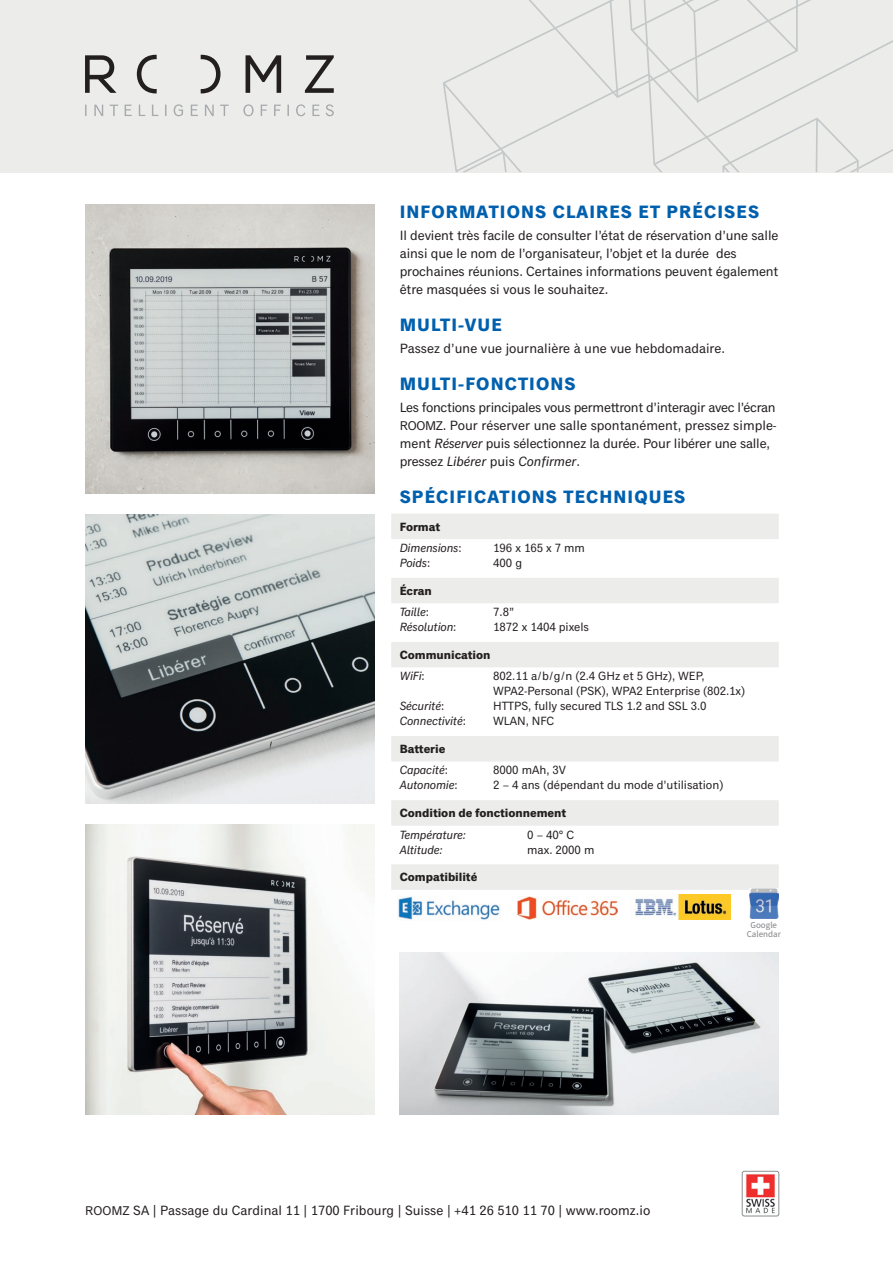
<style>
.page{position:relative;width:893px;height:1263px;background:#fff}
.page>*{position:absolute;margin:0;border:0;box-sizing:border-box;transform-origin:0 0}
.t1{font:700 18px "Classic Grotesque Std";letter-spacing:.06em;color:#0160ae}
.t2{font:13.5px/18px "Classic Grotesque Std";letter-spacing:-.01em;color:#231f20}
.t3{font:12px/15px "Classic Grotesque Std";letter-spacing:-.005em;color:#231f20}
.t4{font:italic 12px/21.5px "Classic Grotesque Std";letter-spacing:-.005em;color:#231f20}
.t5{font:700 12px/21.3px "Classic Grotesque Std";letter-spacing:-.005em;color:#231f20}
.t6{font:9px/9px "Source Sans Pro";color:#808285;text-align:center}
.s1{font-size:12.75px}
.s2{font-style:italic}
.s3{font-weight:700;font-style:normal}
.s4{font-style:normal}
.s5{font-weight:400;font-style:italic}
.s6{font-weight:400}
</style>
<div class="page">
<div style="left:0;top:0;width:893px;height:172px;background:#ecedeb"></div>
<svg style="left:443px;top:0;width:450px;height:172px"></svg>
<img style="left:85px;top:204px;width:289px;height:289px">
<img style="left:85px;top:514px;width:289px;height:290px">
<img style="left:85px;top:825px;width:289px;height:289px">
<div style="left:391px;top:514px;width:388px;height:25px;background:#ecedeb"></div>
<div style="left:391px;top:578px;width:388px;height:25px;background:#ecedeb"></div>
<div style="left:391px;top:642px;width:388px;height:25px;background:#ecedeb"></div>
<div style="left:391px;top:736px;width:388px;height:25px;background:#ecedeb"></div>
<div style="left:391px;top:800px;width:388px;height:26px;background:#ecedeb"></div>
<div style="left:391px;top:864px;width:388px;height:26px;background:#ecedeb"></div>
<svg style="left:85px;top:55px;width:32px;height:38px"></svg>
<svg style="left:137px;top:55px;width:20px;height:38px"></svg>
<svg style="left:201px;top:55px;width:20px;height:38px"></svg>
<svg style="left:246px;top:55px;width:35px;height:38px"></svg>
<svg style="left:305px;top:55px;width:29px;height:38px"></svg>
<svg style="left:85px;top:104px;width:249px;height:12px"></svg>
<img style="left:400px;top:952px;width:378px;height:162px">
<img style="left:741px;top:1170px;width:39px;height:47px">
<img style="left:635px;top:895px;width:95px;height:24px">
<img style="left:518px;top:896px;width:99px;height:23px">
<img style="left:398px;top:896px;width:102px;height:24px">
<img style="left:749px;top:889px;width:29px;height:29px">
<h1 class="t1" style="left:400px;top:201px;width:361px">INFORMATIONS CLAIRES ET PRÉCISES</h1>
<p class="t2" style="left:400px;top:227px;width:380px">Il devient très facile de consulter l’état de réservation d’une salle ainsi que le nom de l’organisateur, l’objet et la durée des prochaines réunions. Certaines informations peuvent également être masquées si vous le souhaitez.</p>
<h1 class="t1" style="left:400px;top:314px;width:104px">MULTI-VUE</h1>
<p class="t2" style="left:400px;top:340px;width:327px">Passez d’une vue journalière à une vue hebdomadaire.</p>
<h1 class="t1" style="left:400px;top:374px;width:177px">MULTI-FONCTIONS</h1>
<p class="t2" style="left:400px;top:399px;width:379px">Les fonctions principales vous permettront d’interagir avec l’écran <span class="s1">ROOMZ</span>. Pour réserver une salle spontanément, pressez simple&shy;ment <span class="s2">Réserver</span> puis sélectionnez la durée. Pour libérer une salle, pressez <span class="s2">Libérer</span> puis <span class="s2">Confirmer</span>.</p>
<h1 class="t1" style="left:400px;top:487px;width:287px">SPÉCIFICATIONS TECHNIQUES</h1>
<p class="t4" style="left:400px;top:516px;width:63px"><span class="s3">Format<br></span>Dimensions<span class="s4">:</span></p>
<p class="t3" style="left:493px;top:541px;width:93px">196 x 165 x 7 mm</p>
<p class="t4" style="left:400px;top:553px;width:32px">Poids<span class="s4">:</span></p>
<p class="t3" style="left:493px;top:556px;width:30px">400 g</p>
<p class="t4" style="left:400px;top:581px;width:34px"><span class="s3">Écran<br></span>Taille<span class="s4">:</span></p>
<p class="t3" style="left:493px;top:605px;width:22px">7.8”</p>
<p class="t4" style="left:400px;top:617px;width:58px">Résolution<span class="s4">:</span></p>
<p class="t3" style="left:493px;top:620px;width:97px">1872 x 1404 pixels</p>
<p class="t5" style="left:400px;top:645px;width:92px">Communication<br><span class="s5">WiFi</span><span class="s6">:</span></p>
<p class="t3" style="left:493px;top:669px;width:253px">802.11 a/b/g/n (2.4 GHz et 5 GHz), WEP,<br>WPA2-Personal (PSK), WPA2 Enterprise (802.1x)</p>
<p class="t4" style="left:400px;top:696px;width:46px">Sécurité<span class="s4">:</span></p>
<p class="t3" style="left:493px;top:699px;width:215px">HTTPS, fully secured TLS 1.2 and SSL 3.0</p>
<p class="t4" style="left:400px;top:711px;width:68px">Connectivité<span class="s4">:</span></p>
<p class="t3" style="left:493px;top:714px;width:63px">WLAN, NFC</p>
<p class="t5" style="left:400px;top:739px;width:50px">Batterie<br><span class="s5">Capacité</span><span class="s6">:</span></p>
<p class="t3" style="left:493px;top:763px;width:74px">8000 mAh, 3V</p>
<p class="t4" style="left:400px;top:775px;width:60px">Autonomie<span class="s4">:</span></p>
<p class="t3" style="left:493px;top:778px;width:232px">2 – 4 ans (dépendant du mode d’utilisation)</p>
<p class="t5" style="left:400px;top:803px;width:168px">Condition de fonctionnement</p>
<p class="t4" style="left:400px;top:824px;width:68px">Température:</p>
<p class="t3" style="left:527px;top:827px;width:49px">0 – 40° C</p>
<p class="t4" style="left:400px;top:839px;width:44px">Altitude:</p>
<p class="t3" style="left:527px;top:842px;width:69px">max. 2000 m</p>
<p class="t5" style="left:400px;top:867px;width:79px">Compatibilité</p>
<p class="t6" style="left:747px;top:921px;width:36px">Google<br>Calendar</p>
<p class="t2" style="left:85px;top:1202px;width:567px"><span class="s1">ROOMZ</span> SA | Passage du Cardinal 11 | 1700 Fribourg | Suisse | +41 26 510 11 70 | www.roomz.io</p>
</div>
